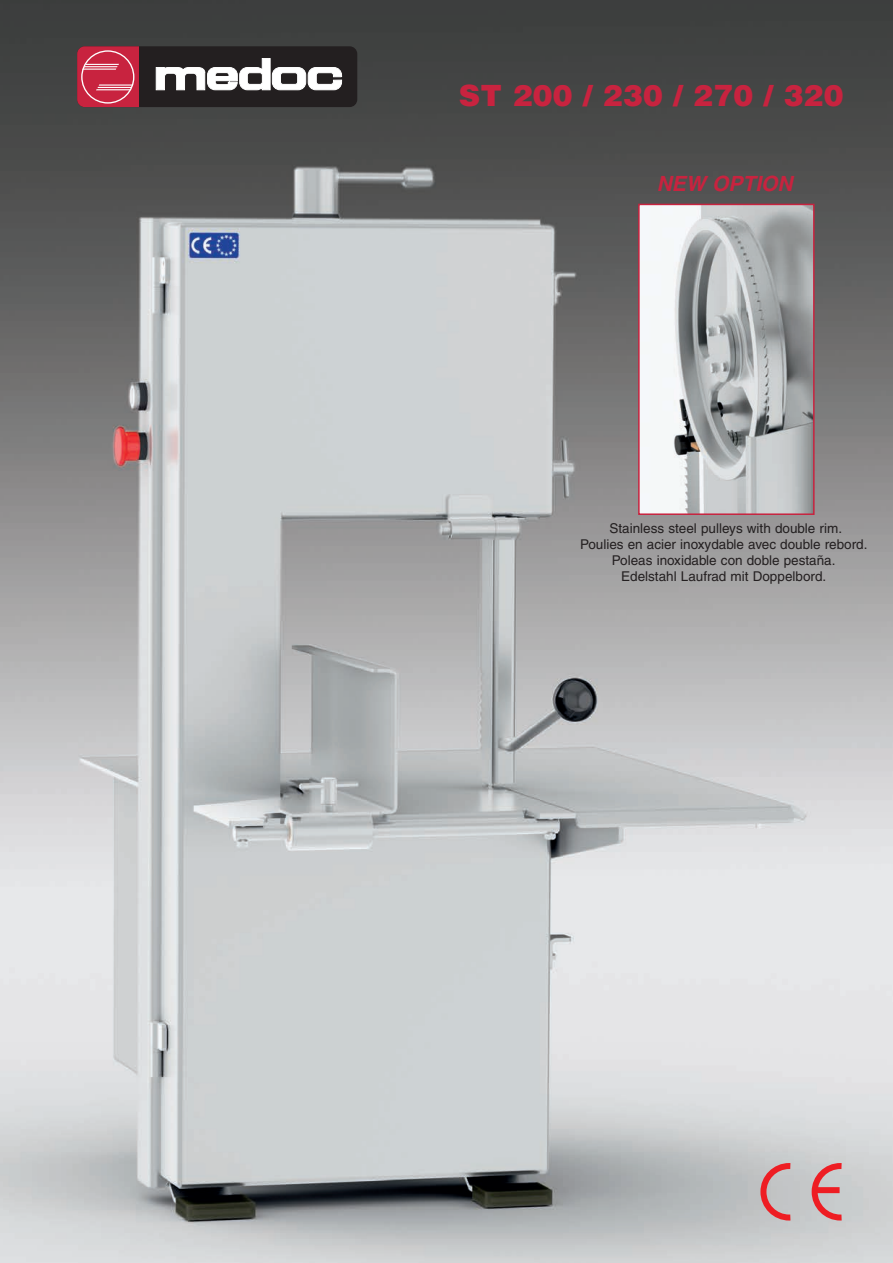
<style>
.page{position:relative;width:893px;height:1263px;background:#fff}
.page>*{position:absolute;margin:0;border:0;box-sizing:border-box;transform-origin:0 0}
.t1{font:900 30px "Helvetica";color:#c8233f}
.t2{font:italic 700 21px "Helvetica";color:#c8233f}
.t3{font:13.5px/16.2px "Helvetica";color:#231f20;text-align:center}
</style>
<div class="page">
<img style="left:0;top:0;width:893px;height:1263px">
<div style="left:77px;top:46px;width:280px;height:61px;background:#231f20;border-radius:8px"></div>
<div style="left:77px;top:46px;width:61px;height:61px;background:#c8233f"></div>
<svg style="left:96px;top:84px;width:37px;height:6px"></svg>
<div style="left:81px;top:50px;width:53px;height:54px;border:1px solid #fff;border-radius:50%"></div>
<svg style="left:82px;top:64px;width:37px;height:6px"></svg>
<svg style="left:156px;top:58px;width:186px;height:32px"></svg>
<svg style="left:757px;top:1160px;width:40px;height:63px;background:#cba3a5"></svg>
<svg style="left:809px;top:1160px;width:39px;height:63px;background:#d0a6a8"></svg>
<div style="left:817px;top:1187px;width:23px;height:6px;background:#ee1d23"></div>
<img style="left:641px;top:207px;width:171px;height:305px">
<div style="left:638px;top:204px;width:177px;height:311px;border:2px solid #c8233f"></div>
<h1 class="t1" style="left:459px;top:75px;width:387px">ST 200 / 230 / 270 / 320</h1>
<h2 class="t2" style="left:657px;top:176px;width:137px">NEW OPTION</h2>
<p class="t3" style="left:580px;top:521px;width:289px">Stainless steel pulleys with double rim.<br>Poulies en acier inoxydable avec double rebord.<br>Poleas inoxidable con doble pestaña.<br>Edelstahl Laufrad mit Doppelbord.</p>
</div>
